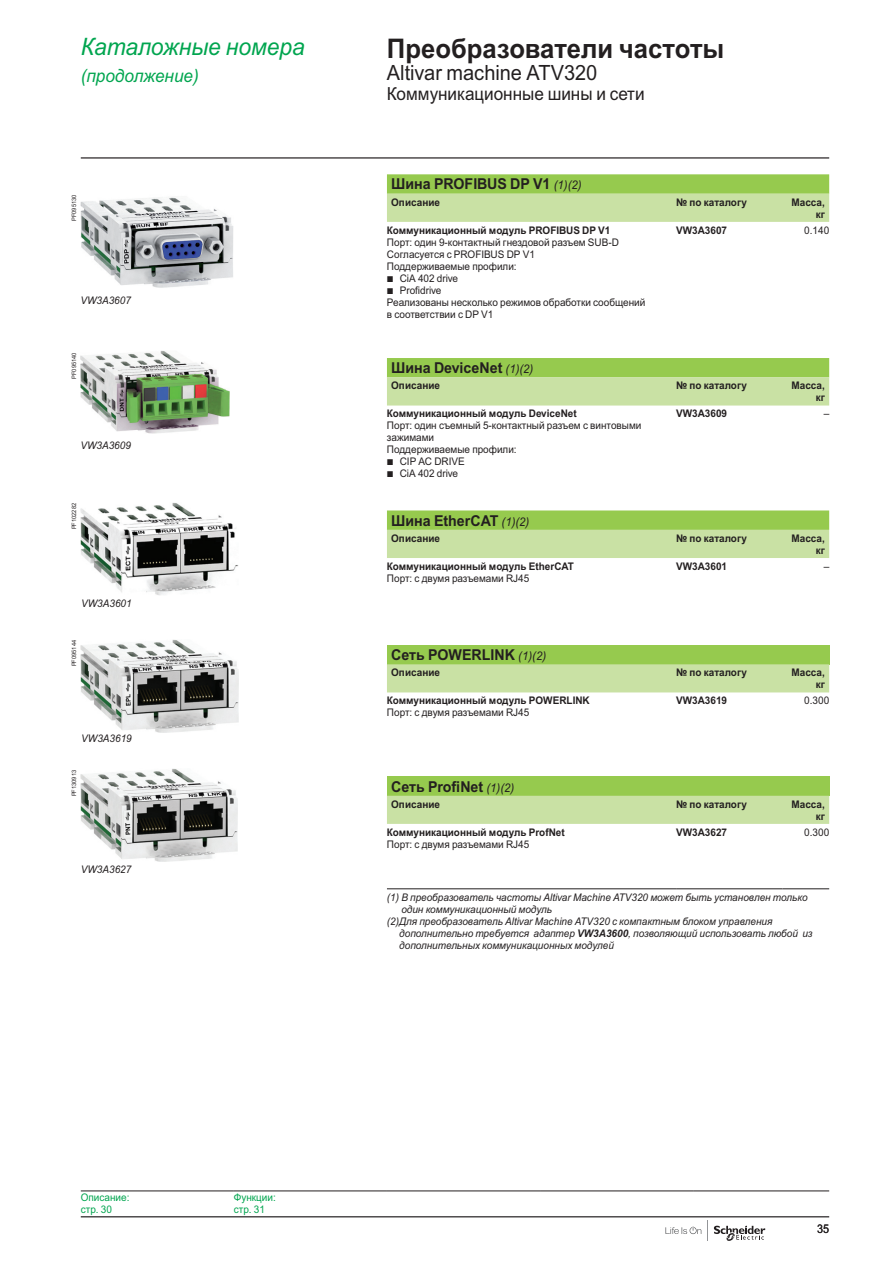
<style>
.page{position:relative;width:893px;height:1263px;background:#fff}
.page>*{position:absolute;margin:0;border:0;box-sizing:border-box;transform-origin:0 0}
.t1{font:700 27px "Arial MT Pro Cyr";color:#231f20;scale:.95 1}
.t2{font:italic 24px "Arial MT Pro Cyr";color:#00a54f;scale:.95 1}
.t3{font:21px "Arial MT Pro Cyr";color:#231f20;scale:.95 1}
.t4{font:18px "Arial MT Pro Cyr";color:#231f20;scale:.95 1}
.t5{font:italic 18px "Arial MT Pro Cyr";color:#00a54f;scale:.95 1}
.t6{font:700 15px "Arial MT Pro Cyr";color:#231f20;scale:.95 1}
.t7{font:12px "Arial MT Pro Cyr";color:#231f20;scale:.9 1}
.t8{font:10.5px/12px "Arial MT Pro Cyr";color:#231f20;scale:.95 1}
.t9{font:700 10.5px/12px "Arial MT Pro Cyr";color:#231f20;text-align:right;scale:.95 1}
.t10{font:italic 10.5px "Arial MT Pro Cyr";color:#231f20;scale:.95 1}
.t11{font:10.5px/12px "Arial MT Pro Cyr";color:#00a54f;scale:.95 1}
.t12{font:6px "Arial MT Pro Cyr";color:#231f20;scale:.95 1}
.s1{font-weight:400;font-style:italic;font-size:12px}
.s2{font-family:"Graph Schneider"}
.s3{font-weight:700}
</style>
<div class="page">
<hr style="left:81px;top:157px;width:748px;height:2px;background:#231f20">
<hr style="left:81px;top:1216px;width:748px;height:1px;background:#231f20">
<svg style="left:665px;top:1226px;width:36px;height:8px"></svg>
<svg style="left:714px;top:1225px;width:51px;height:16px"></svg>
<svg style="left:707px;top:1220px;width:1px;height:21px"></svg>
<svg style="left:387px;top:174px;width:442px;height:20px;background:#99cb53"></svg>
<svg style="left:387px;top:194px;width:442px;height:364px"></svg>
<div style="left:387px;top:645px;width:442px;height:19px;background:#96ca4e"></div>
<div style="left:387px;top:664px;width:442px;height:28px;background:#c9e1a4"></div>
<hr style="left:387px;top:888px;width:289px;height:1px;background:#231f20">
<hr style="left:676px;top:888px;width:106px;height:1px;background:#231f20">
<hr style="left:782px;top:888px;width:47px;height:1px;background:#231f20">
<div style="left:387px;top:776px;width:442px;height:20px;background:#96ca4e"></div>
<div style="left:387px;top:796px;width:442px;height:28px;background:#c9e1a4"></div>
<hr style="left:693px;top:1191px;width:136px;height:1px;background:#231f20">
<hr style="left:81px;top:1191px;width:153px;height:1px;background:#231f20">
<hr style="left:234px;top:1191px;width:153px;height:1px;background:#231f20">
<hr style="left:387px;top:1191px;width:153px;height:1px;background:#231f20">
<hr style="left:540px;top:1191px;width:153px;height:1px;background:#231f20">
<img style="left:80px;top:197px;width:153px;height:91px">
<img style="left:80px;top:351px;width:150px;height:82px">
<img style="left:81px;top:503px;width:157px;height:92px">
<img style="left:81px;top:639px;width:157px;height:94px">
<img style="left:81px;top:768px;width:157px;height:94px">
<h2 class="t2" style="left:81px;top:33px;width:237px">Каталожные номера</h2>
<h3 class="t5" style="left:81px;top:66px;width:126px">(продолжение)</h3>
<p class="t12" style="left:71px;top:221px;width:29px;rotate:-90deg">PF095130</p>
<p class="t10" style="left:80px;top:294px;width:55px">VW3A3607</p>
<p class="t12" style="left:71px;top:379px;width:29px;rotate:-90deg">PF095140</p>
<p class="t10" style="left:80px;top:439px;width:55px">VW3A3609</p>
<p class="t12" style="left:71px;top:529px;width:29px;rotate:-90deg">PF102282</p>
<p class="t10" style="left:81px;top:597px;width:55px">VW3A3601</p>
<p class="t12" style="left:71px;top:666px;width:29px;rotate:-90deg">PF095144</p>
<p class="t10" style="left:81px;top:732px;width:55px">VW3A3619</p>
<p class="t12" style="left:71px;top:796px;width:29px;rotate:-90deg">PF130913</p>
<p class="t10" style="left:81px;top:863px;width:55px">VW3A3627</p>
<h1 class="t1" style="left:387px;top:32px;width:357px">Преобразователи частоты</h1>
<h3 class="t3" style="left:387px;top:61px;width:223px">Altivar machine ATV320</h3>
<h3 class="t4" style="left:387px;top:83px;width:273px">Коммуникационные шины и сети</h3>
<h3 class="t6" style="left:391px;top:175px;width:202px">Шина PROFIBUS DP V1 <span class="s1">(1)(2)</span></h3>
<p class="t9" style="left:391px;top:196px;width:53px">Описание</p>
<p class="t9" style="left:676px;top:196px;width:76px">№ по каталогу</p>
<p class="t9" style="left:791px;top:196px;width:37px">Масса, кг</p>
<p class="t9" style="left:387px;top:224px;width:237px">Коммуникационный модуль PROFIBUS DP V1</p>
<p class="t8" style="left:387px;top:237px;width:273px">Порт: один 9-контактный гнездовой разъем SUB-D<br>Согласуется с PROFIBUS DP V1<br>Поддерживаемые профили:<br><span class="s2">b</span> CiA 402 drive<br><span class="s2">b</span> Profidrive<br>Реализованы несколько режимов обработки сообщений в соответствии с DP V1</p>
<p class="t9" style="left:676px;top:224px;width:55px">VW3A3607</p>
<p class="t8" style="left:804px;top:225px;width:28px">0.140</p>
<h3 class="t6" style="left:391px;top:359px;width:151px">Шина DeviceNet <span class="s1">(1)(2)</span></h3>
<p class="t9" style="left:391px;top:380px;width:53px">Описание</p>
<p class="t9" style="left:676px;top:380px;width:76px">№ по каталогу</p>
<p class="t9" style="left:791px;top:380px;width:37px">Масса, кг</p>
<p class="t9" style="left:387px;top:408px;width:201px">Коммуникационный модуль DeviceNet</p>
<p class="t8" style="left:387px;top:420px;width:269px">Порт: один съемный 5-контактный разъем с винтовыми зажимами<br>Поддерживаемые профили:<br><span class="s2">b</span> CIP AC DRIVE<br><span class="s2">b</span> CiA 402 drive</p>
<p class="t9" style="left:676px;top:408px;width:55px">VW3A3609</p>
<p class="t8" style="left:824px;top:408px;width:7px">–</p>
<h3 class="t6" style="left:391px;top:511px;width:147px">Шина EtherCAT <span class="s1">(1)(2)</span></h3>
<p class="t9" style="left:391px;top:532px;width:53px">Описание</p>
<p class="t9" style="left:676px;top:532px;width:76px">№ по каталогу</p>
<p class="t9" style="left:791px;top:532px;width:37px">Масса, кг</p>
<p class="t9" style="left:387px;top:560px;width:198px">Коммуникационный модуль EtherCAT</p>
<p class="t8" style="left:387px;top:573px;width:151px">Порт: с двумя разъемами RJ45</p>
<p class="t9" style="left:676px;top:560px;width:55px">VW3A3601</p>
<p class="t8" style="left:824px;top:561px;width:7px">–</p>
<h3 class="t6" style="left:391px;top:646px;width:165px">Сеть POWERLINK <span class="s1">(1)(2)</span></h3>
<p class="t9" style="left:391px;top:667px;width:53px">Описание</p>
<p class="t9" style="left:676px;top:667px;width:76px">№ по каталогу</p>
<p class="t9" style="left:791px;top:667px;width:37px">Масса, кг</p>
<p class="t9" style="left:387px;top:695px;width:215px">Коммуникационный модуль POWERLINK</p>
<p class="t8" style="left:387px;top:707px;width:151px">Порт: с двумя разъемами RJ45</p>
<p class="t9" style="left:676px;top:695px;width:55px">VW3A3619</p>
<p class="t8" style="left:804px;top:695px;width:28px">0.300</p>
<h3 class="t6" style="left:391px;top:777px;width:131px">Сеть ProfiNet <span class="s1">(1)(2)</span></h3>
<p class="t9" style="left:391px;top:798px;width:53px">Описание</p>
<p class="t9" style="left:676px;top:798px;width:76px">№ по каталогу</p>
<p class="t9" style="left:791px;top:798px;width:37px">Масса, кг</p>
<p class="t9" style="left:387px;top:826px;width:189px">Коммуникационный модуль ProfNet</p>
<p class="t8" style="left:387px;top:838px;width:151px">Порт: с двумя разъемами RJ45</p>
<p class="t9" style="left:676px;top:826px;width:55px">VW3A3627</p>
<p class="t8" style="left:804px;top:826px;width:28px">0.300</p>
<p class="t10" style="left:387px;top:891px;width:444px">(1) В преобразователь частоты Altivar Machine ATV320 может быть установлен только</p>
<p class="t10" style="left:401px;top:903px;width:160px">один коммуникационный модуль</p>
<p class="t10" style="left:387px;top:915px;width:407px">(2)Для преобразователь Altivar Machine ATV320 с компактным блоком управления</p>
<p class="t10" style="left:399px;top:927px;width:437px">дополнительно требуется адаптер <span class="s3">VW3A3600</span>, позволяющий использовать любой из</p>
<p class="t10" style="left:399px;top:939px;width:228px">дополнительных коммуникационных модулей</p>
<p class="t11" style="left:81px;top:1191px;width:53px">Описание: стр. 30</p>
<p class="t11" style="left:234px;top:1191px;width:46px">Функции: стр. 31</p>
<p class="t7" style="left:817px;top:1222px;width:15px">35</p>
</div>
